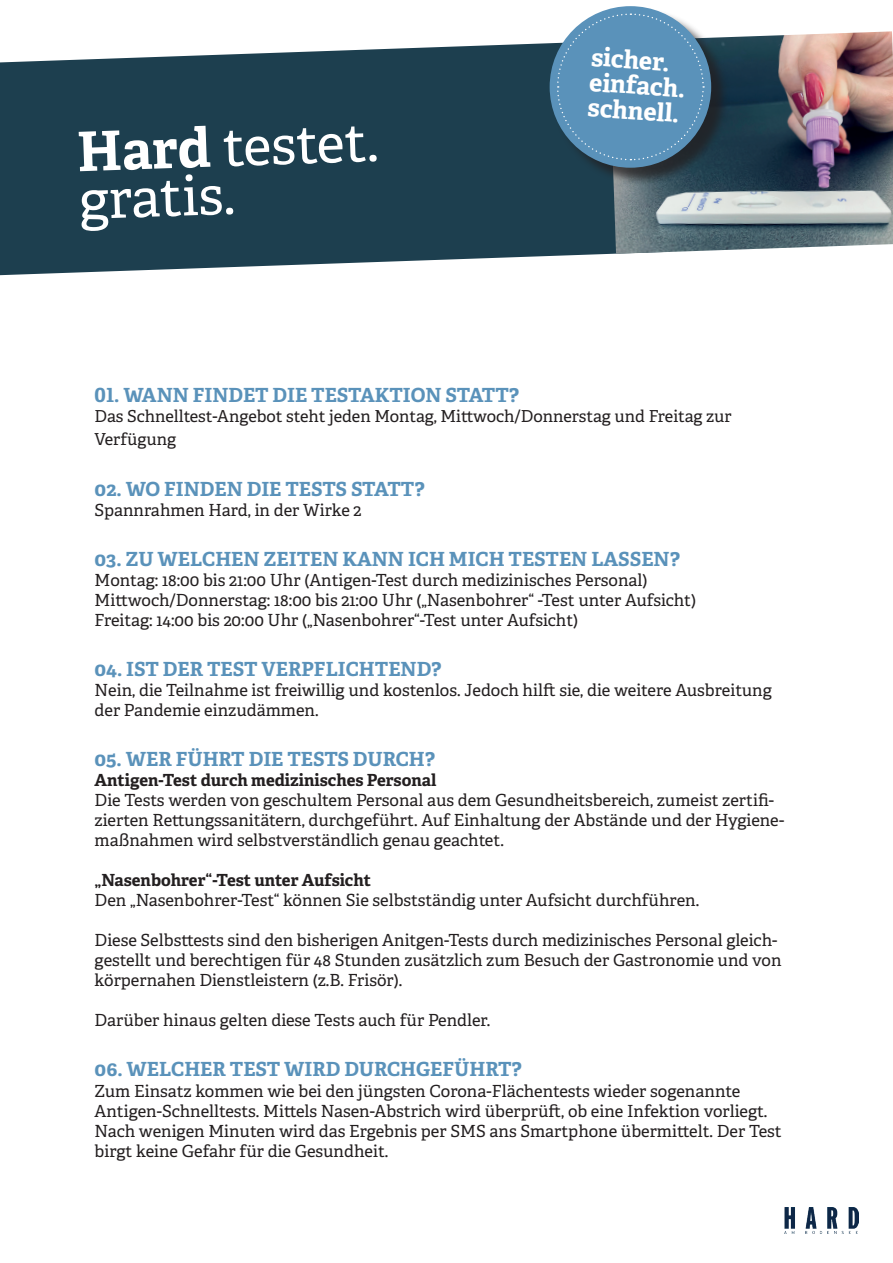
<style>
.page{position:relative;width:893px;height:1263px;background:#fff}
.page>*{position:absolute;margin:0;border:0;box-sizing:border-box;transform-origin:0 0}
.t1{font:54.45px/47.8px "Adelle PE";color:#fff}
.t2{font:700 25.05px/25.3px "Adelle PE";color:#fff}
.t3{font:700 19.5px "Adelle PE";color:#5a92ba}
.t4{font:16.65px/20.1px "Adelle PE";color:#231f20}
.t5{font:700 16.65px "Adelle PE";letter-spacing:-.005em;color:#231f20}
.t6{font:16.5px/23.4px "Adelle PE";color:#231f20}
.s1{font-weight:700}
</style>
<div class="page">
<svg style="left:0;top:43px;width:609px;height:232px;fill:#1d3f4f"></svg>
<img style="left:609px;top:31px;width:284px;height:223px">
<div style="left:552px;top:9px;width:178px;height:177px;background:#231f20;opacity:.75"></div>
<div style="left:550px;top:6px;width:161px;height:162px;background:#5a92ba;border-radius:50%"></div>
<svg style="left:556px;top:13px;width:148px;height:148px"></svg>
<img style="left:785px;top:1207px;width:73px;height:27px">
<h1 class="t1" style="left:76px;top:126px;width:303px;rotate:-2deg"><span class="s1">Hard</span> testet. gratis.</h1>
<h2 class="t2" style="left:592px;top:43px;width:97px;rotate:4deg">sicher. einfach. schnell.</h2>
<p class="t3" style="left:95px;top:381px;width:426px">01. WANN FINDET DIE TESTAKTION STATT?</p>
<p class="t6" style="left:95px;top:404px;width:639px">Das Schnelltest-Angebot steht jeden Montag, Mittwoch/Donnerstag und Freitag zur<br>Verfügung</p>
<p class="t3" style="left:95px;top:474px;width:331px">02. WO FINDEN DIE TESTS STATT?</p>
<p class="t4" style="left:95px;top:499px;width:268px">Spannrahmen Hard, in der Wirke 2</p>
<p class="t3" style="left:95px;top:545px;width:587px">03. ZU WELCHEN ZEITEN KANN ICH MICH TESTEN LASSEN?</p>
<p class="t4" style="left:95px;top:569px;width:603px">Montag: 18:00 bis 21:00 Uhr (Antigen-Test durch medizinisches Personal)<br>Mittwoch/Donnerstag: 18:00 bis 21:00 Uhr („Nasenbohrer“ -Test unter Aufsicht)<br>Freitag: 14:00 bis 20:00 Uhr („Nasenbohrer“-Test unter Aufsicht)</p>
<p class="t3" style="left:95px;top:655px;width:348px">04. IST DER TEST VERPFLICHTEND?</p>
<p class="t4" style="left:95px;top:679px;width:679px">Nein, die Teilnahme ist freiwillig und kostenlos. Jedoch hilft sie, die weitere Ausbreitung der Pandemie einzudämmen.</p>
<p class="t3" style="left:95px;top:745px;width:342px">05. WER FÜHRT DIE TESTS DURCH?</p>
<p class="t5" style="left:95px;top:768px;width:343px">Antigen-Test durch medizinisches Personal</p>
<p class="t4" style="left:95px;top:789px;width:691px">Die Tests werden von geschultem Personal aus dem Gesundheitsbereich, zumeist zertifi&shy;zierten Rettungssanitätern, durchgeführt. Auf Einhaltung der Abstände und der Hygiene&shy;maßnahmen wird selbstverständlich genau geachtet.</p>
<p class="t5" style="left:95px;top:868px;width:278px">„Nasenbohrer“-Test unter Aufsicht</p>
<p class="t4" style="left:95px;top:889px;width:606px">Den „Nasenbohrer-Test“ können Sie selbstständig unter Aufsicht durchführen.</p>
<p class="t4" style="left:95px;top:930px;width:688px">Diese Selbsttests sind den bisherigen Anitgen-Tests durch medizinisches Personal gleich&shy;gestellt und berechtigen für 48 Stunden zusätzlich zum Besuch der Gastronomie und von körpernahen Dienstleistern (z.B. Frisör).</p>
<p class="t4" style="left:95px;top:1010px;width:397px">Darüber hinaus gelten diese Tests auch für Pendler.</p>
<p class="t3" style="left:95px;top:1055px;width:429px">06. WELCHER TEST WIRD DURCHGEFÜHRT?</p>
<p class="t4" style="left:95px;top:1080px;width:689px">Zum Einsatz kommen wie bei den jüngsten Corona-Flächentests wieder sogenannte Antigen-Schnelltests. Mittels Nasen-Abstrich wird überprüft, ob eine Infektion vorliegt.<br>Nach wenigen Minuten wird das Ergebnis per SMS ans Smartphone übermittelt. Der Test birgt keine Gefahr für die Gesundheit.</p>
</div>
